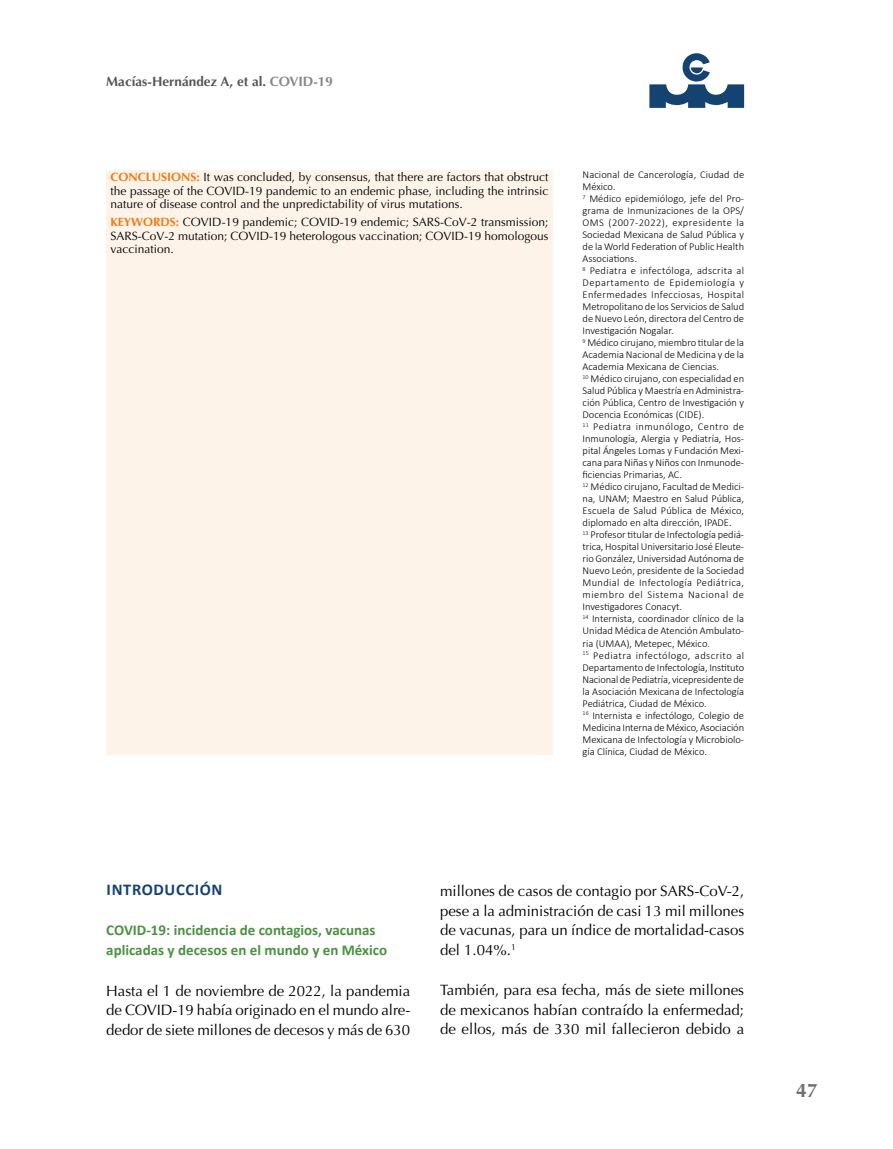
<style>
.page{position:relative;width:893px;height:1149px;background:#fff}
.page>*{position:absolute;margin:0;border:0;box-sizing:border-box;transform-origin:0 0}
.t1{font:700 19.5px "Optima";color:#706f6f}
.t2{font:700 16.5px "Calibri";letter-spacing:.04em;color:#144271}
.t3{font:15px/19.5px "Optima";color:#000;text-align:justify}
.t4{font:700 15px/19.5px "Calibri";color:#4b9141}
.t5{font:700 13.5px "Optima";color:#575756}
.t6{font:12px/13.5px "Optima";color:#000;text-align:justify}
.t7{font:300 10.5px/12px "Calibri";color:#000}
.s1{color:#878787}
.s2{font-weight:700;color:#ef7a13}
</style>
<div class="page">
<svg style="left:649px;top:53px;width:95px;height:55px"></svg>
<div style="left:106px;top:170px;width:447px;height:584px;background:#fef3e9"></div>
<p class="t5" style="left:106px;top:73px;width:228px">Macías-Hernández A, et al. <span class="s1">COVID-19</span></p>
<p class="t6" style="left:111px;top:170px;width:439px"><span class="s2">CONCLUSIONS:</span> It was concluded, by consensus, that there are factors that obstruct the passage of the COVID-19 pandemic to an endemic phase, including the intrinsic nature of disease control and the unpredictability of virus mutations.</p>
<p class="t6" style="left:111px;top:215px;width:439px"><span class="s2">KEYWORDS:</span> COVID-19 pandemic; COVID-19 endemic; SARS-CoV-2 transmission; SARS-CoV-2 mutation; COVID-19 heterologous vaccination; COVID-19 homologous vaccination.</p>
<p class="t7" style="left:583px;top:168px;width:163px">Nacional de Cancerología, Ciudad de México.<br><sup>7</sup> Médico epidemiólogo, jefe del Pro&shy;grama de Inmunizaciones de la OPS/ OMS (2007-2022), expresidente la Sociedad Mexicana de Salud Pública y de la World Federation of Public Health Associations.<br><sup>8</sup> Pediatra e infectóloga, adscrita al Departamento de Epidemiología y Enfermedades Infecciosas, Hospital Metropolitano de los Servicios de Salud de Nuevo León, directora del Centro de Investigación Nogalar.<br><sup>9</sup> Médico cirujano, miembro titular de la Academia Nacional de Medicina y de la Academia Mexicana de Ciencias.<br><sup>10</sup> Médico cirujano, con especialidad en Salud Pública y Maestría en Administra&shy;ción Pública, Centro de Investigación y Docencia Económicas (CIDE).<br><sup>11</sup> Pediatra inmunólogo, Centro de Inmunología, Alergia y Pediatría, Hos&shy;pital Ángeles Lomas y Fundación Mexi&shy;cana para Niñas y Niños con Inmunode&shy;ficiencias Primarias, AC.<br><sup>12</sup> Médico cirujano, Facultad de Medici&shy;na, UNAM; Maestro en Salud Pública, Escuela de Salud Pública de México, diplomado en alta dirección, IPADE.<br><sup>13</sup> Profesor titular de Infectología pediá&shy;trica, Hospital Universitario José Eleute&shy;rio González, Universidad Autónoma de Nuevo León, presidente de la Sociedad Mundial de Infectología Pediátrica, miembro del Sistema Nacional de Investigadores Conacyt.<br><sup>14</sup> Internista, coordinador clínico de la Unidad Médica de Atención Ambulato&shy;ria (UMAA), Metepec, México.<br><sup>15</sup> Pediatra infectólogo, adscrito al Departamento de Infectología, Instituto Nacional de Pediatría, vicepresidente de la Asociación Mexicana de Infectología Pediátrica, Ciudad de México.<br><sup>16</sup> Internista e infectólogo, Colegio de Medicina Interna de México, Asociación Mexicana de Infectología y Microbiolo&shy;gía Clínica, Ciudad de México.</p>
<h2 class="t2" style="left:107px;top:878px;width:117px">INTRODUCCIÓN</h2>
<h3 class="t4" style="left:106px;top:920px;width:282px">COVID-19: incidencia de contagios, vacunas aplicadas y decesos en el mundo y en México</h3>
<h3 class="t3" style="left:106px;top:980px;width:306px">Hasta el 1 de noviembre de 2022, la pandemia de COVID-19 había originado en el mundo alre&shy;dedor de siete millones de decesos y más de 630</h3>
<h3 class="t3" style="left:440px;top:881px;width:306px">millones de casos de contagio por SARS-CoV-2, pese a la administración de casi 13 mil millones de vacunas, para un índice de mortalidad-casos del 1.04%.<sup>1</sup></h3>
<h3 class="t3" style="left:440px;top:980px;width:306px">También, para esa fecha, más de siete millones de mexicanos habían contraído la enfermedad; de ellos, más de 330 mil fallecieron debido a</h3>
<h1 class="t1" style="left:796px;top:1079px;width:23px">47</h1>
</div>
